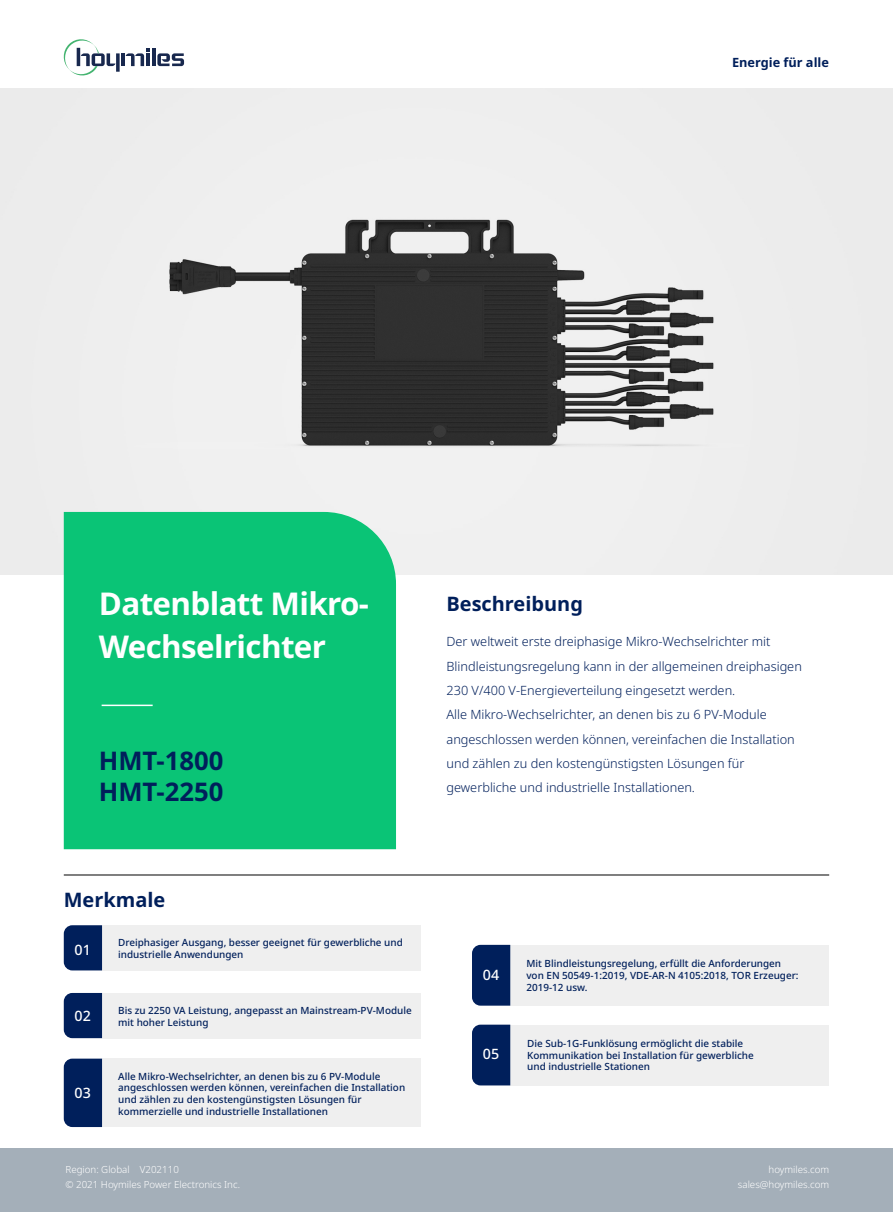
<style>
.page{position:relative;width:893px;height:1212px;background:#fff}
.page>*{position:absolute;margin:0;border:0;box-sizing:border-box;transform-origin:0 0}
.t1{font:700 31.35px/42.8px "Noto Sans";letter-spacing:-.02em;color:#fff}
.t2{font:700 25.65px/30.8px "Noto Sans";color:#001f5b}
.t3{font:700 19.95px "Noto Sans";color:#001f5b}
.t4{font:500 14.25px "Noto Sans";color:#fff}
.t5{font:300 12.75px/24.3px "Noto Sans";color:#001f5b}
.t6{font:700 12.75px "Noto Sans";color:#001f5b}
.t7{font:500 9.9px/11.9px "Noto Sans";color:#001f5b}
.t8{font:300 9.75px/15px "Noto Sans";color:#fff}
</style>
<div class="page">
<img style="left:0;top:89px;width:893px;height:485px">
<div style="left:64px;top:512px;width:332px;height:337px;background:#0ac476"></div>
<div style="left:0;top:1148px;width:893px;height:64px;background:#a4afb9"></div>
<hr style="left:64px;top:875px;width:765px;height:1px;background:#000">
<hr style="left:102px;top:704px;width:51px;height:2px;background:#fff">
<div style="left:102px;top:925px;width:319px;height:45px;background:#efefef"></div>
<div style="left:102px;top:993px;width:319px;height:45px;background:#efefef"></div>
<div style="left:64px;top:925px;width:38px;height:45px;background:#001f5b"></div>
<div style="left:64px;top:993px;width:38px;height:45px;background:#001f5b"></div>
<div style="left:102px;top:1058px;width:319px;height:69px;background:#efefef"></div>
<div style="left:64px;top:1058px;width:38px;height:69px;background:#001f5b"></div>
<div style="left:510px;top:945px;width:319px;height:61px;background:#efefef"></div>
<div style="left:510px;top:1025px;width:319px;height:60px;background:#efefef"></div>
<div style="left:472px;top:945px;width:38px;height:61px;background:#001f5b"></div>
<div style="left:472px;top:1024px;width:38px;height:61px;background:#001f5b"></div>
<hr style="left:152px;top:48px;width:3px;height:18px;background:#18284e">
<hr style="left:121px;top:53px;width:4px;height:13px;background:#18284e">
<svg style="left:126px;top:48px;width:24px;height:18px"></svg>
<svg style="left:157px;top:53px;width:27px;height:13px"></svg>
<svg style="left:63px;top:39px;width:57px;height:37px"></svg>
<p class="t6" style="left:732px;top:53px;width:98px">Energie für alle</p>
<h1 class="t1" style="left:99px;top:583px;width:272px">Datenblatt Mikro-<br>Wechselrichter</h1>
<h2 class="t2" style="left:99px;top:746px;width:126px">HMT-1800<br>HMT-2250</h2>
<h3 class="t3" style="left:446px;top:589px;width:138px">Beschreibung</h3>
<p class="t5" style="left:446px;top:630px;width:357px">Der weltweit erste dreiphasige Mikro-Wechselrichter mit Blindleistungsregelung kann in der allgemeinen dreiphasigen 230 V/400 V-Energieverteilung eingesetzt werden.<br>Alle Mikro-Wechselrichter, an denen bis zu 6 PV-Module angeschlossen werden können, vereinfachen die Installation und zählen zu den kostengünstigsten Lösungen für gewerbliche und industrielle Installationen.</p>
<h3 class="t3" style="left:64px;top:885px;width:103px">Merkmale</h3>
<h3 class="t4" style="left:75px;top:939px;width:18px">01</h3>
<p class="t7" style="left:118px;top:937px;width:286px">Dreiphasiger Ausgang, besser geeignet für gewerbliche und industrielle Anwendungen</p>
<h3 class="t4" style="left:75px;top:945px;width:18px">01</h3>
<h3 class="t4" style="left:75px;top:1005px;width:18px">02</h3>
<h3 class="t4" style="left:75px;top:1009px;width:18px">05</h3>
<h3 class="t4" style="left:75px;top:1083px;width:18px">03</h3>
<p class="t7" style="left:118px;top:1004px;width:295px">Bis zu 2250 VA Leistung, angepasst an Mainstream-PV-Module mit hoher Leistung</p>
<p class="t7" style="left:118px;top:1070px;width:289px">Alle Mikro-Wechselrichter, an denen bis zu 6 PV-Module angeschlossen werden können, vereinfachen die Installation und zählen zu den kostengünstigsten Lösungen für kommerzielle und industrielle Installationen</p>
<h3 class="t4" style="left:483px;top:965px;width:18px">04</h3>
<h3 class="t4" style="left:483px;top:1044px;width:18px">05</h3>
<p class="t7" style="left:526px;top:958px;width:274px">Mit Blindleistungsregelung, erfüllt die Anforderungen von EN 50549-1:2019, VDE-AR-N 4105:2018, TOR Erzeuger:<br>2019-12 usw.</p>
<p class="t7" style="left:527px;top:1037px;width:228px">Die Sub-1G-Funklösung ermöglicht die stabile<br>Kommunikation bei Installation für gewerbliche und industrielle Stationen</p>
<p class="t8" style="left:65px;top:1162px;width:176px">Region: Global V202110<br>© 2021 Hoymiles Power Electronics Inc.</p>
<p class="t8" style="left:738px;top:1162px;width:93px;text-align:right">hoymiles.com sales@hoymiles.com</p>
</div>
